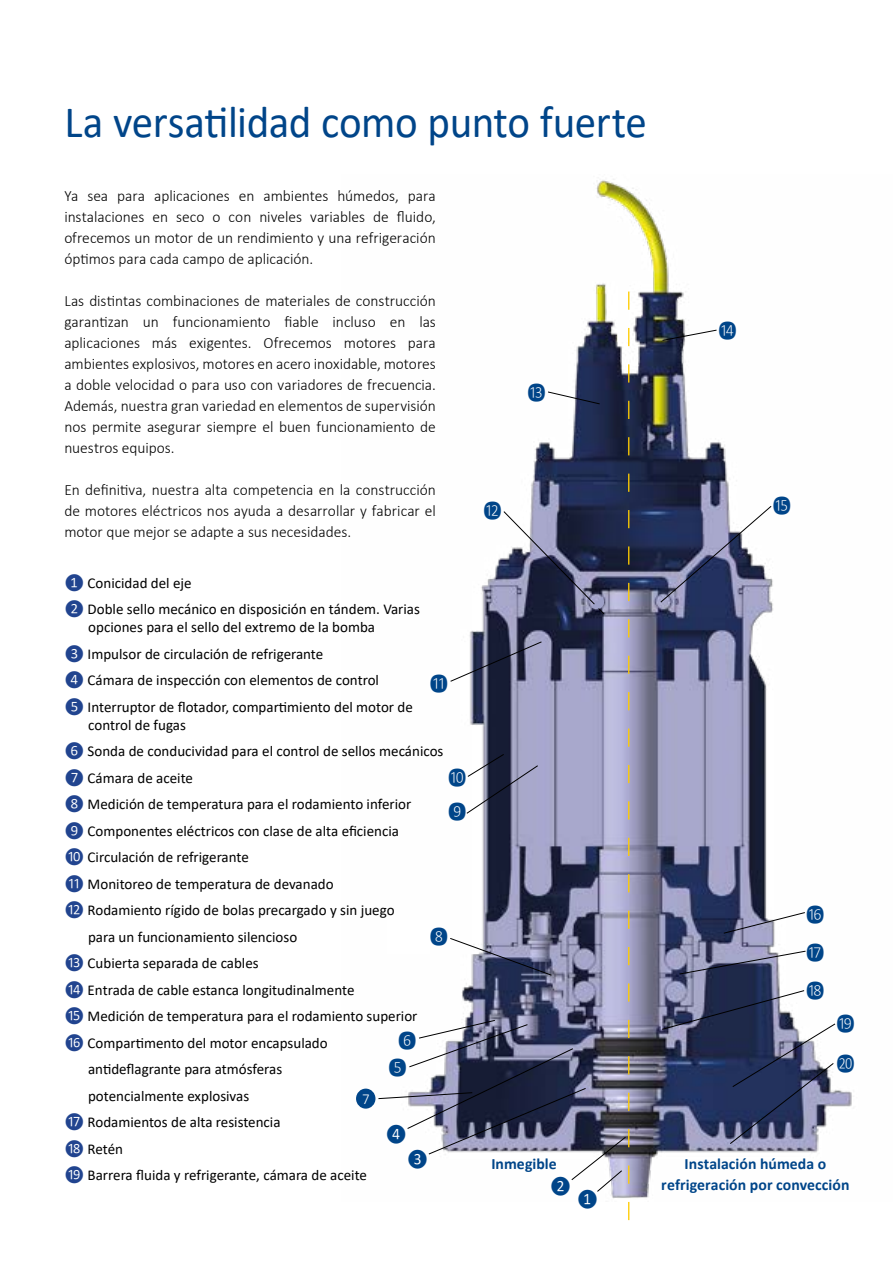
<style>
.page{position:relative;width:893px;height:1263px;background:#fff}
.page>*{position:absolute;margin:0;border:0;box-sizing:border-box;transform-origin:0 0}
.t1{font:45px "Calibri";letter-spacing:-.01em;color:#004589;scale:.96 1}
.t2{font:300 16.5px/27px "Calibri";color:#004589;text-align:center;scale:.96 1}
.t3{font:16.5px "Calibri";color:#004589;scale:.96 1}
.t4{font:300 15.75px/21px "Calibri";color:#000;text-align:justify}
.t5{font:700 15.75px/21px "Calibri";letter-spacing:.005em;color:#004589;text-align:center}
.t6{font:15px/26.5px "Calibri";color:#000}
.t7{font:300 15px "Calibri";color:#fff}
.s1{color:#21448f}
.s2{color:#fff}
</style>
<div class="page">
<img style="left:356px;top:179px;width:496px;height:1019px">
<div style="left:717px;top:323px;width:21px;height:13px;background:#fff"></div>
<div style="left:771px;top:499px;width:21px;height:12px;background:#fff"></div>
<div style="left:805px;top:907px;width:21px;height:12px;background:#fff"></div>
<div style="left:805px;top:945px;width:21px;height:13px;background:#fff"></div>
<div style="left:805px;top:984px;width:21px;height:12px;background:#fff"></div>
<div style="left:835px;top:1016px;width:21px;height:13px;background:#fff"></div>
<div style="left:835px;top:1057px;width:21px;height:12px;background:#fff"></div>
<svg style="left:662px;top:329px;width:55px;height:12px"></svg>
<svg style="left:660px;top:505px;width:112px;height:98px"></svg>
<svg style="left:723px;top:912px;width:83px;height:22px"></svg>
<svg style="left:679px;top:950px;width:127px;height:25px"></svg>
<svg style="left:661px;top:990px;width:175px;height:154px;background:#596181"></svg>
<div style="left:356px;top:1088px;width:19px;height:20px;background:#004589;border-radius:50%"></div>
<svg style="left:378px;top:292px;width:251px;height:928px"></svg>
<div style="left:387px;top:921px;width:43px;height:33px;background:#fff"></div>
<h1 class="t1" style="left:64px;top:91px;width:608px">La versatilidad como punto fuerte</h1>
<p class="t4" style="left:64px;top:185px;width:373px">Ya sea para aplicaciones en ambientes húmedos, para instalaciones en seco o con niveles variables de fluido, ofrecemos un motor de un rendimiento y una refrigeración óptimos para cada campo de aplicación.</p>
<p class="t4" style="left:64px;top:290px;width:373px">Las distintas combinaciones de materiales de construcción garantizan un funcionamiento fiable incluso en las aplicaciones más exigentes. Ofrecemos motores para ambientes explosivos, motores en acero inoxidable, motores a doble velocidad o para uso con variadores de frecuencia.<br>Además, nuestra gran variedad en elementos de supervisión nos permite asegurar siempre el buen funcionamiento de nuestros equipos.</p>
<p class="t4" style="left:64px;top:479px;width:373px">En definitiva, nuestra alta competencia en la construcción de motores eléctricos nos ayuda a desarrollar y fabricar el motor que mejor se adapte a sus necesidades.</p>
<p class="t2" style="left:526px;top:379px;width:23px">⓭</p>
<p class="t2" style="left:482px;top:496px;width:23px">⓬</p>
<p class="t2" style="left:717px;top:316px;width:23px">⓮</p>
<p class="t2" style="left:771px;top:492px;width:23px">⓯</p>
<p class="t6" style="left:64px;top:569px;width:357px"><span class="s1">❶</span> Conicidad del eje<br><span class="s1">❷</span> Doble sello mecánico en disposición en tándem. Varias</p>
<p class="t6" style="left:64px;top:613px;width:350px"><span class="s2">mm</span>opciones para el sello del extremo de la bomba<br><span class="s1">❸</span> Impulsor de circulación de refrigerante<br><span class="s1">❹</span> Cámara de inspección con elementos de control<br><span class="s1">❺</span> Interruptor de flotador, compartimiento del motor de</p>
<p class="t6" style="left:64px;top:711px;width:123px"><span class="s2">mm</span>control de fugas</p>
<p class="t6" style="left:64px;top:737px;width:381px"><span class="s1">❻</span> Sonda de conducividad para el control de sellos mecánicos</p>
<p class="t6" style="left:64px;top:764px;width:130px"><span class="s1">❼</span> Cámara de aceite</p>
<p class="t6" style="left:64px;top:790px;width:349px"><span class="s1">❽</span> Medición de temperatura para el rodamiento inferior</p>
<p class="t6" style="left:64px;top:817px;width:336px"><span class="s1">❾</span> Componentes eléctricos con clase de alta eficiencia</p>
<p class="t6" style="left:64px;top:843px;width:186px"><span class="s1">❿</span> Circulación de refrigerante</p>
<p class="t6" style="left:64px;top:870px;width:271px"><span class="s1">⓫</span> Monitoreo de temperatura de devanado</p>
<p class="t6" style="left:64px;top:896px;width:332px"><span class="s1">⓬</span> Rodamiento rígido de bolas precargado y sin juego</p>
<p class="t6" style="left:88px;top:923px;width:211px">para un funcionamiento silencioso</p>
<p class="t6" style="left:64px;top:949px;width:196px"><span class="s1">⓭</span> Cubierta separada de cables</p>
<p class="t6" style="left:64px;top:976px;width:292px"><span class="s1">⓮</span> Entrada de cable estanca longitudinalmente</p>
<p class="t6" style="left:64px;top:1002px;width:355px"><span class="s1">⓯</span> Medición de temperatura para el rodamiento superior</p>
<p class="t6" style="left:64px;top:1029px;width:265px"><span class="s1">⓰</span> Compartimento del motor encapsulado</p>
<p class="t6" style="left:88px;top:1055px;width:196px">antideflagrante para atmósferas</p>
<p class="t6" style="left:88px;top:1082px;width:163px">potencialmente explosivas</p>
<p class="t6" style="left:64px;top:1108px;width:218px"><span class="s1">⓱</span> Rodamientos de alta resistencia</p>
<p class="t6" style="left:64px;top:1135px;width:60px"><span class="s1">⓲</span> Retén</p>
<p class="t6" style="left:64px;top:1161px;width:304px"><span class="s1">⓳</span> Barrera fluida y refrigerante, cámara de aceite</p>
<p class="t2" style="left:429px;top:669px;width:23px">⓫</p>
<p class="t2" style="left:447px;top:764px;width:23px">❿</p>
<p class="t2" style="left:447px;top:798px;width:23px">❾</p>
<p class="t2" style="left:401px;top:923px;width:52px">❼ ❽</p>
<p class="t2" style="left:387px;top:1026px;width:33px">❻<br>❺</p>
<p class="t7" style="left:362px;top:1090px;width:9px">7</p>
<p class="t3" style="left:386px;top:1123px;width:23px">❹</p>
<p class="t3" style="left:407px;top:1148px;width:23px">❸</p>
<p class="t2" style="left:805px;top:900px;width:23px">⓰</p>
<p class="t2" style="left:805px;top:939px;width:23px">⓱</p>
<p class="t2" style="left:805px;top:977px;width:23px">⓲</p>
<p class="t2" style="left:835px;top:1009px;width:23px">⓳</p>
<p class="t2" style="left:835px;top:1050px;width:23px">⓴</p>
<p class="t5" style="left:491px;top:1153px;width:67px">Inmegible</p>
<p class="t5" style="left:661px;top:1153px;width:190px">Instalación húmeda o refrigeración por convección</p>
<p class="t3" style="left:550px;top:1175px;width:23px">❷</p>
<p class="t3" style="left:577px;top:1188px;width:23px">❶</p>
</div>
